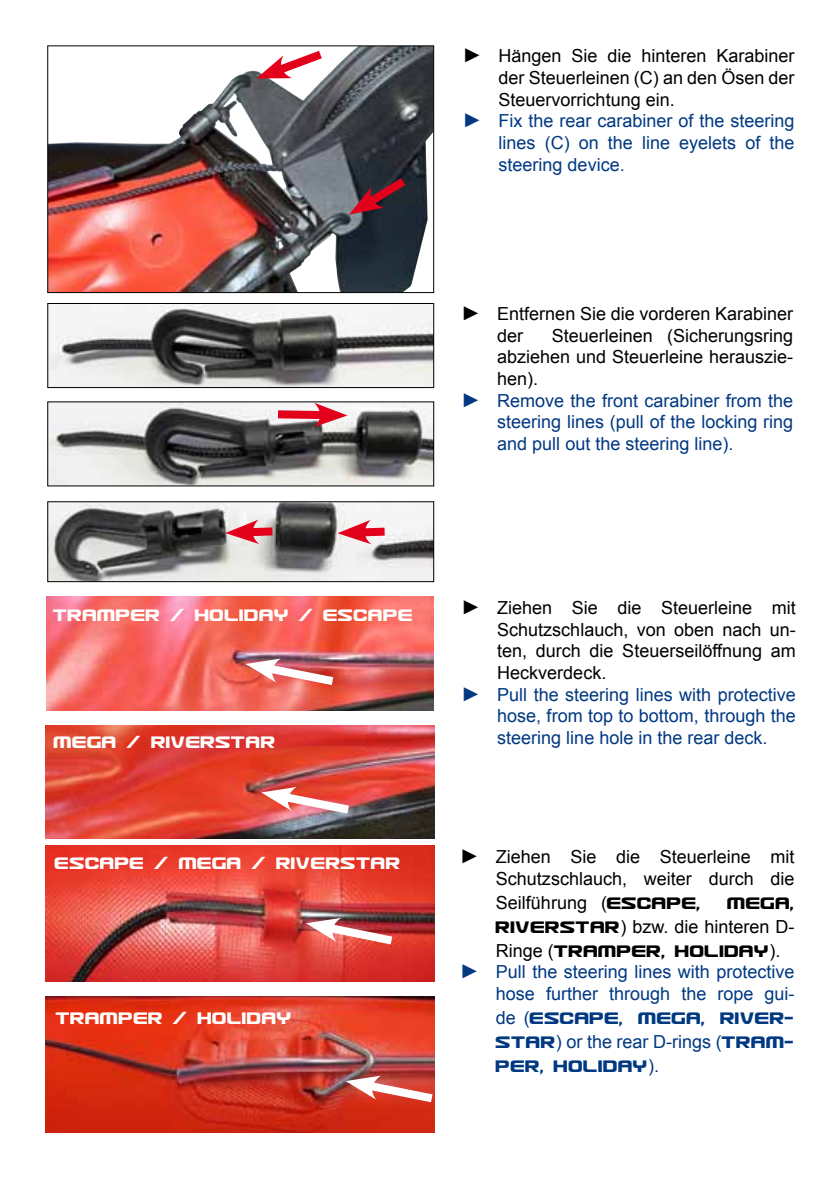
<style>
.page{position:relative;width:840px;height:1191px;background:#fff}
.page>*{position:absolute;margin:0;border:0;box-sizing:border-box;transform-origin:0 0}
.t1{font:20px "Usuzi";color:#fff}
.t2{font:20px "Usuzi";color:#003882}
.t3{font:20px "Usuzi";color:#000}
.t4{font:18px/21.6px "Arial";color:#000}
.t5{font:18px/21.6px "Arial";color:#003882;text-align:right}
.s1{font-family:"Times New Roman";font-size:20px}
.s2{font-family:"Usuzi";font-size:20px}
.s3{font-family:"Arial";font-size:18px}
</style>
<div class="page">
<img style="left:49px;top:305px;width:383px;height:81px">
<div style="left:47px;top:303px;width:387px;height:85px;border:1px solid #000"></div>
<img style="left:49px;top:403px;width:383px;height:81px">
<svg style="left:270px;top:403px;width:77px;height:24px"></svg>
<img style="left:49px;top:503px;width:383px;height:77px">
<div style="left:47px;top:501px;width:387px;height:81px;border:1px solid #000"></div>
<svg style="left:337px;top:520px;width:55px;height:24px"></svg>
<svg style="left:225px;top:519px;width:55px;height:25px"></svg>
<img style="left:47px;top:597px;width:386px;height:113px">
<svg style="left:245px;top:658px;width:97px;height:32px"></svg>
<img style="left:45px;top:725px;width:389px;height:113px">
<img style="left:261px;top:787px;width:96px;height:32px">
<img style="left:45px;top:845px;width:389px;height:137px">
<svg style="left:306px;top:917px;width:94px;height:33px"></svg>
<img style="left:45px;top:996px;width:389px;height:136px">
<svg style="left:345px;top:1075px;width:90px;height:32px"></svg>
<img style="left:49px;top:47px;width:383px;height:244px">
<div style="left:47px;top:45px;width:387px;height:248px;border:1px solid #000"></div>
<svg style="left:349px;top:171px;width:65px;height:44px;background:#502834"></svg>
<svg style="left:256px;top:45px;width:74px;height:37px"></svg>
<p class="t4" style="left:462px;top:46px;width:333px"><span class="s1">►</span> Hängen Sie die hinteren Karabiner</p>
<p class="t4" style="left:498px;top:67px;width:297px">der Steuerleinen (C) an den Ösen der</p>
<p class="t4" style="left:498px;top:89px;width:178px">Steuervorrichtung ein.</p>
<p class="t5" style="left:462px;top:110px;width:333px"><span class="s1">►</span> Fix the rear carabiner of the steering</p>
<p class="t5" style="left:498px;top:132px;width:297px">lines (C) on the line eyelets of the</p>
<p class="t5" style="left:498px;top:154px;width:128px">steering device.</p>
<p class="t4" style="left:497px;top:303px;width:297px;text-indent:-36px"><span class="s1">►</span> Entfernen Sie die vorderen Karabiner der</p>
<p class="t4" style="left:551px;top:325px;width:243px">Steuerleinen (Sicherungsring</p>
<p class="t4" style="left:497px;top:346px;width:297px">abziehen und Steuerleine herauszie-</p>
<p class="t4" style="left:497px;top:368px;width:43px">hen).</p>
<p class="t5" style="left:461px;top:389px;width:333px"><span class="s1">►</span> Remove the front carabiner from the</p>
<p class="t5" style="left:497px;top:411px;width:297px">steering lines (pull of the locking ring</p>
<p class="t5" style="left:497px;top:433px;width:238px">and pull out the steering line).</p>
<p class="t1" style="left:53px;top:604px;width:361px">TRAMPER / HOLIDAY / ESCAPE</p>
<p class="t1" style="left:54px;top:732px;width:223px">MEGA / RIVERSTAR</p>
<p class="t1" style="left:55px;top:852px;width:347px">ESCAPE / MEGA / RIVERSTAR</p>
<p class="t1" style="left:56px;top:1007px;width:237px">TRAMPER / HOLIDAY</p>
<p class="t4" style="left:461px;top:597px;width:336px"><span class="s1">►</span> Ziehen Sie die Steuerleine mit</p>
<p class="t4" style="left:497px;top:619px;width:300px">Schutzschlauch, von oben nach un-</p>
<p class="t4" style="left:497px;top:640px;width:300px">ten, durch die Steuerseilöffnung am</p>
<p class="t4" style="left:497px;top:662px;width:111px">Heckverdeck.</p>
<p class="t5" style="left:461px;top:683px;width:336px"><span class="s1">►</span> Pull the steering lines with protective</p>
<p class="t5" style="left:497px;top:705px;width:300px">hose, from top to bottom, through the</p>
<p class="t5" style="left:497px;top:727px;width:272px">steering line hole in the rear deck.</p>
<p class="t4" style="left:459px;top:846px;width:336px;text-align:right"><span class="s1">►</span> Ziehen Sie die Steuerleine mit<br>Schutzschlauch, weiter durch die</p>
<p class="t4" style="left:495px;top:891px;width:206px">Seilführung (<span class="s2">ESCAPE,</span></p>
<p class="t3" style="left:727px;top:892px;width:69px">MEGA,</p>
<p class="t4" style="left:495px;top:915px;width:300px"><span class="s2">RIVERSTAR</span>) bzw. die hinteren D-</p>
<p class="t3" style="left:495px;top:940px;width:286px"><span class="s3">Ringe (</span>TRAMPER, HOLIDAY<span class="s3">).</span></p>
<p class="t5" style="left:459px;top:961px;width:336px"><span class="s1">►</span> Pull the steering lines with protective hose further through the rope gui-</p>
<p class="t2" style="left:495px;top:1007px;width:300px"><span class="s3">de (</span>ESCAPE, MEGA, RIVER-</p>
<p class="t5" style="left:495px;top:1030px;width:300px"><span class="s2">STAR</span>) or the rear D-rings (<span class="s2">TRAM-</span></p>
<p class="t2" style="left:495px;top:1055px;width:165px">PER, HOLIDAY<span class="s3">).</span></p>
</div>
